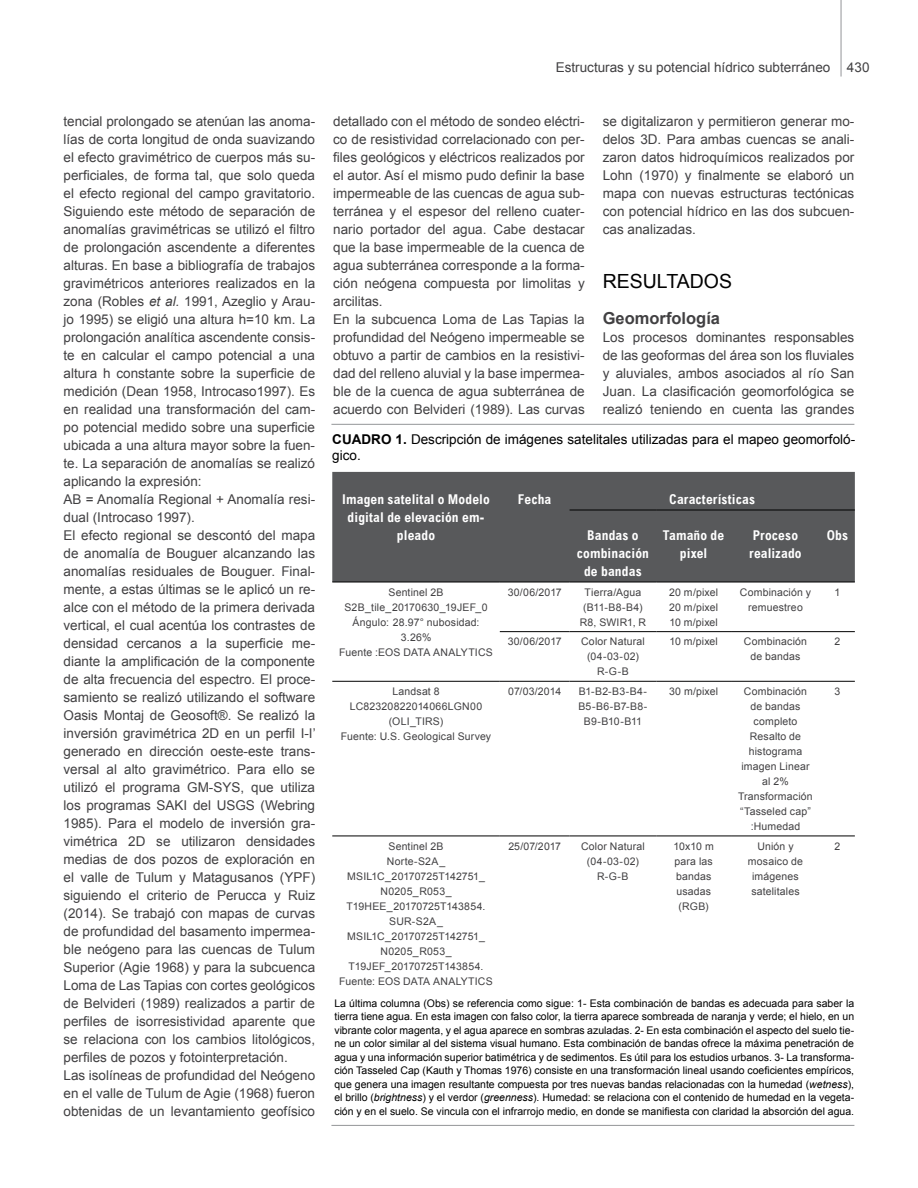
<style>
.page{position:relative;width:918px;height:1188px;background:#fff}
.page>*{position:absolute;margin:0;border:0;box-sizing:border-box;transform-origin:0 0}
.t1{font:19.5px "Arial";color:#000}
.t2{font:700 16.5px "Arial";color:#414042}
.t3{font:13.5px/18px "Arial";color:#414042}
.t4{font:700 condensed 13.5px/18px "Arial";letter-spacing:.01em;color:#fff;text-align:center}
.t5{font:13.5px/16.2px "Arial";color:#000}
.t6{font:10.5px/13.5px "Arial";color:#000;text-align:justify}
.t7{font:10.5px/15px "Arial";letter-spacing:.015em;color:#414042;text-align:center}
.s1{font-style:italic}
.s2{font-weight:700}
</style>
<div class="page">
<hr style="left:841px;top:0;width:1px;height:77px;background:#939598">
<div style="left:332px;top:472px;width:523px;height:110px;background:#58595b"></div>
<hr style="left:570px;top:510px;width:86px;height:1px;background:#000">
<hr style="left:656px;top:510px;width:75px;height:1px;background:#000">
<hr style="left:731px;top:510px;width:89px;height:1px;background:#000">
<hr style="left:820px;top:510px;width:35px;height:1px;background:#000">
<hr style="left:332px;top:582px;width:168px;height:1px;background:#000">
<hr style="left:500px;top:582px;width:70px;height:1px;background:#000">
<hr style="left:570px;top:582px;width:86px;height:1px;background:#000">
<hr style="left:656px;top:582px;width:75px;height:1px;background:#000">
<hr style="left:731px;top:582px;width:89px;height:1px;background:#000">
<hr style="left:820px;top:582px;width:35px;height:1px;background:#000">
<hr style="left:500px;top:631px;width:70px;height:1px;background:#000">
<hr style="left:570px;top:631px;width:86px;height:1px;background:#000">
<hr style="left:656px;top:631px;width:75px;height:1px;background:#000">
<hr style="left:731px;top:631px;width:89px;height:1px;background:#000">
<hr style="left:820px;top:631px;width:35px;height:1px;background:#000">
<hr style="left:332px;top:681px;width:168px;height:1px;background:#000">
<hr style="left:500px;top:681px;width:70px;height:1px;background:#000">
<hr style="left:570px;top:681px;width:86px;height:1px;background:#000">
<hr style="left:656px;top:681px;width:75px;height:1px;background:#000">
<hr style="left:731px;top:681px;width:89px;height:1px;background:#000">
<hr style="left:820px;top:681px;width:35px;height:1px;background:#000">
<hr style="left:332px;top:836px;width:168px;height:1px;background:#000">
<hr style="left:500px;top:836px;width:70px;height:1px;background:#000">
<hr style="left:570px;top:836px;width:86px;height:1px;background:#000">
<hr style="left:656px;top:836px;width:75px;height:1px;background:#000">
<hr style="left:731px;top:836px;width:89px;height:1px;background:#000">
<hr style="left:820px;top:836px;width:35px;height:1px;background:#000">
<hr style="left:331px;top:424px;width:523px;height:1px;background:#939598">
<hr style="left:331px;top:1125px;width:523px;height:1px;background:#939598">
<p class="t3" style="left:556px;top:58px;width:315px">Estructuras y su potencial hídrico subterráneo 430</p>
<p class="t3" style="left:64px;top:112px;width:254px">tencial prolongado se atenúan las anoma&shy;lías de corta longitud de onda suavizando el efecto gravimétrico de cuerpos más su&shy;perficiales, de forma tal, que solo queda el efecto regional del campo gravitatorio.<br>Siguiendo este método de separación de anomalías gravimétricas se utilizó el filtro de prolongación ascendente a diferentes alturas. En base a bibliografía de trabajos gravimétricos anteriores realizados en la zona (Robles <span class="s1">et al.</span> 1991, Azeglio y Arau&shy;jo 1995) se eligió una altura h=10 km. La prolongación analítica ascendente consis&shy;te en calcular el campo potencial a una altura h constante sobre la superficie de medición (Dean 1958, Introcaso1997). Es en realidad una transformación del cam&shy;po potencial medido sobre una superficie ubicada a una altura mayor sobre la fuen&shy;te. La separación de anomalías se realizó aplicando la expresión:<br>AB = Anomalía Regional + Anomalía resi&shy;dual (Introcaso 1997).<br>El efecto regional se descontó del mapa de anomalía de Bouguer alcanzando las anomalías residuales de Bouguer. Final&shy;mente, a estas últimas se le aplicó un re&shy;alce con el método de la primera derivada vertical, el cual acentúa los contrastes de densidad cercanos a la superficie me&shy;diante la amplificación de la componente de alta frecuencia del espectro. El proce&shy;samiento se realizó utilizando el software Oasis Montaj de Geosoft®. Se realizó la inversión gravimétrica 2D en un perfil I-I’ generado en dirección oeste-este trans&shy;versal al alto gravimétrico. Para ello se utilizó el programa GM-SYS, que utiliza los programas SAKI del USGS (Webring 1985). Para el modelo de inversión gra&shy;vimétrica 2D se utilizaron densidades medias de dos pozos de exploración en el valle de Tulum y Matagusanos (YPF) siguiendo el criterio de Perucca y Ruiz (2014). Se trabajó con mapas de curvas de profundidad del basamento impermea&shy;ble neógeno para las cuencas de Tulum Superior (Agie 1968) y para la subcuenca Loma de Las Tapias con cortes geológicos de Belvideri (1989) realizados a partir de perfiles de isorresistividad aparente que se relaciona con los cambios litológicos, perfiles de pozos y fotointerpretación.<br>Las isolíneas de profundidad del Neógeno en el valle de Tulum de Agie (1968) fueron obtenidas de un levantamiento geofísico</p>
<p class="t3" style="left:333px;top:112px;width:253px">detallado con el método de sondeo eléctri&shy;co de resistividad correlacionado con per&shy;files geológicos y eléctricos realizados por el autor. Así el mismo pudo definir la base impermeable de las cuencas de agua sub&shy;terránea y el espesor del relleno cuater&shy;nario portador del agua. Cabe destacar que la base impermeable de la cuenca de agua subterránea corresponde a la forma&shy;ción neógena compuesta por limolitas y arcilitas.<br>En la subcuenca Loma de Las Tapias la profundidad del Neógeno impermeable se obtuvo a partir de cambios en la resistivi&shy;dad del relleno aluvial y la base impermea&shy;ble de la cuenca de agua subterránea de acuerdo con Belvideri (1989). Las curvas</p>
<p class="t3" style="left:603px;top:112px;width:253px;text-align:justify">se digitalizaron y permitieron generar mo&shy;delos 3D. Para ambas cuencas se anali&shy;zaron datos hidroquímicos realizados por Lohn (1970) y finalmente se elaboró un mapa con nuevas estructuras tectónicas con potencial hídrico en las dos subcuen&shy;cas analizadas.</p>
<h1 class="t1" style="left:603px;top:268px;width:131px">RESULTADOS</h1>
<p class="t2" style="left:603px;top:307px;width:119px">Geomorfología</p>
<p class="t3" style="left:603px;top:328px;width:253px;text-align:justify">Los procesos dominantes responsables de las geoformas del área son los fluviales y aluviales, ambos asociados al río San Juan. La clasificación geomorfológica se realizó teniendo en cuenta las grandes</p>
<p class="t5" style="left:332px;top:431px;width:524px"><span class="s2">CUADRO 1.</span> Descripción de imágenes satelitales utilizadas para el mapeo geomorfoló&shy;gico.</p>
<p class="t4" style="left:342px;top:490px;width:149px">Imagen satelital o Modelo digital de elevación em&shy;pleado</p>
<p class="t4" style="left:518px;top:490px;width:35px">Fecha</p>
<p class="t4" style="left:669px;top:490px;width:87px">Características</p>
<p class="t4" style="left:577px;top:526px;width:74px">Bandas o combinación de bandas</p>
<p class="t4" style="left:663px;top:526px;width:63px">Tamaño de pixel</p>
<p class="t4" style="left:749px;top:526px;width:54px;text-align:left">Proceso realizado</p>
<p class="t4" style="left:827px;top:526px;width:23px">Obs</p>
<p class="t7" style="left:339px;top:585px;width:155px">Sentinel 2B<br>S2B_tile_20170630_19JEF_0<br>Ángulo: 28.97° nubosidad:<br>3.26%<br>Fuente :EOS DATA ANALYTICS</p>
<p class="t7" style="left:508px;top:585px;width:55px">30/06/2017</p>
<p class="t7" style="left:580px;top:585px;width:68px">Tierra/Agua (B11-B8-B4)<br>R8, SWIR1, R</p>
<p class="t7" style="left:669px;top:585px;width:50px;text-align:justify">20 m/pixel 20 m/pixel 10 m/pixel</p>
<p class="t7" style="left:740px;top:585px;width:73px">Combinación y remuestreo</p>
<p class="t7" style="left:835px;top:585px;width:7px">1</p>
<p class="t7" style="left:508px;top:634px;width:55px">30/06/2017</p>
<p class="t7" style="left:581px;top:634px;width:65px">Color Natural (04-03-02)<br>R-G-B</p>
<p class="t7" style="left:669px;top:634px;width:50px">10 m/pixel</p>
<p class="t7" style="left:744px;top:634px;width:65px">Combinación de bandas</p>
<p class="t7" style="left:835px;top:634px;width:7px">2</p>
<p class="t7" style="left:341px;top:684px;width:152px">Landsat 8<br>LC82320822014066LGN00 (OLI_TIRS)<br>Fuente: U.S. Geological Survey</p>
<p class="t7" style="left:508px;top:684px;width:54px">07/03/2014</p>
<p class="t7" style="left:578px;top:684px;width:70px">B1-B2-B3-B4-<br>B5-B6-B7-B8-<br>B9-B10-B11</p>
<p class="t7" style="left:669px;top:684px;width:51px">30 m/pixel</p>
<p class="t7" style="left:738px;top:684px;width:76px">Combinación de bandas completo<br>Resalto de histograma imagen Linear al 2%<br>Transformación “Tasseled cap” :Humedad</p>
<p class="t7" style="left:835px;top:684px;width:7px">3</p>
<p class="t7" style="left:339px;top:839px;width:155px">Sentinel 2B<br>Norte-S2A_<br>MSIL1C_20170725T142751_<br>N0205_R053_<br>T19HEE_20170725T143854.<br>SUR-S2A_<br>MSIL1C_20170725T142751_<br>N0205_R053_<br>T19JEF_20170725T143854.<br>Fuente: EOS DATA ANALYTICS</p>
<p class="t7" style="left:508px;top:839px;width:54px">25/07/2017</p>
<p class="t7" style="left:581px;top:839px;width:65px">Color Natural (04-03-02)<br>R-G-B</p>
<p class="t7" style="left:674px;top:839px;width:42px">10x10 m para las bandas usadas (RGB)</p>
<p class="t7" style="left:748px;top:839px;width:57px">Unión y mosaico de imágenes satelitales</p>
<p class="t7" style="left:835px;top:839px;width:7px">2</p>
<p class="t6" style="left:334px;top:997px;width:521px">La última columna (Obs) se referencia como sigue: 1- Esta combinación de bandas es adecuada para saber la tierra tiene agua. En esta imagen con falso color, la tierra aparece sombreada de naranja y verde; el hielo, en un vibrante color magenta, y el agua aparece en sombras azuladas. 2- En esta combinación el aspecto del suelo tie&shy;ne un color similar al del sistema visual humano. Esta combinación de bandas ofrece la máxima penetración de agua y una información superior batimétrica y de sedimentos. Es útil para los estudios urbanos. 3- La transforma&shy;ción Tasseled Cap (Kauth y Thomas 1976) consiste en una transformación lineal usando coeficientes empíricos, que genera una imagen resultante compuesta por tres nuevas bandas relacionadas con la humedad (<span class="s1">wetness</span>), el brillo (<span class="s1">brightness</span>) y el verdor (<span class="s1">greenness</span>). Humedad: se relaciona con el contenido de humedad en la vegeta&shy;ción y en el suelo. Se vincula con el infrarrojo medio, en donde se manifiesta con claridad la absorción del agua.</p>
</div>
